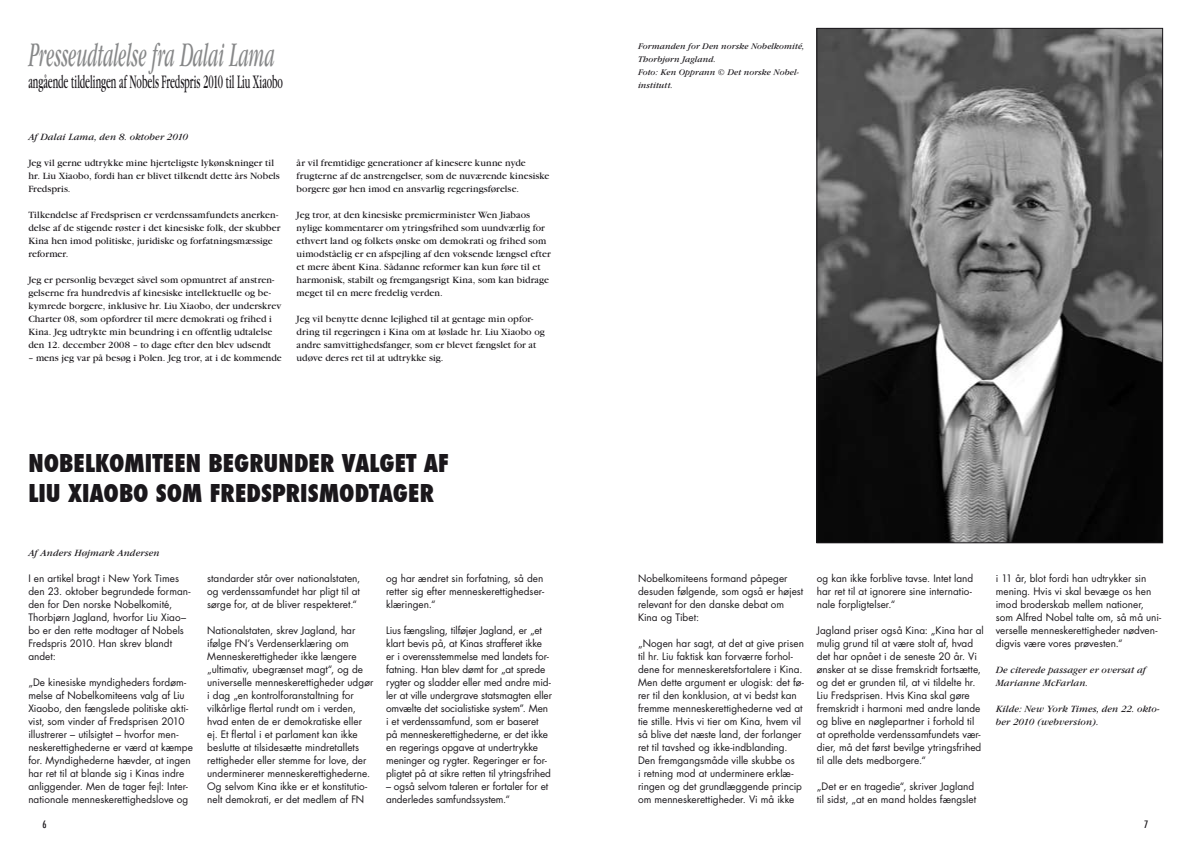
<style>
.page{position:relative;width:1191px;height:842px;background:#fff}
.page>*{position:absolute;margin:0;border:0;box-sizing:border-box;transform-origin:0 0}
.t1{font:italic 36px "Garamond";color:#878889;scale:.5 1}
.t2{font:800 condensed 24px/30px "Futura";color:#1a171b}
.t3{font:20px "Garamond";letter-spacing:-.005em;color:#1a171b;scale:.5 1}
.t4{font:10px/13px "Futura";color:#1a171b}
.t5{font:10px/13px "Garamond";letter-spacing:.005em;color:#1a171b}
.t6{font:italic 10px/13px "Garamond";letter-spacing:.01em;color:#1a171b}
.t7{font:italic 9px/13px "Garamond";letter-spacing:.01em;color:#1a171b}
</style>
<div class="page">
<img style="left:818px;top:30px;width:342px;height:511px">
<h1 class="t1" style="left:28px;top:36px;width:494px">Presseudtalelse fra Dalai Lama</h1>
<h3 class="t3" style="left:28px;top:71px;width:511px">angående tildelingen af Nobels Fredspris 2010 til Liu Xiaobo</h3>
<p class="t6" style="left:28px;top:131px;width:161px">Af Dalai Lama, den 8. oktober 2010</p>
<p class="t5" style="left:28px;top:157px;width:253px">Jeg vil gerne udtrykke mine hjerteligste lykønskninger til hr. Liu Xiaobo, fordi han er blivet tilkendt dette års Nobels<br>Fredspris.</p>
<p class="t5" style="left:28px;top:209px;width:253px">Tilkendelse af Fredsprisen er verdenssamfundets anerken&shy;delse af de stigende røster i det kinesiske folk, der skubber Kina hen imod politiske, juridiske og forfatningsmæssige reformer.</p>
<p class="t5" style="left:28px;top:274px;width:254px">Jeg er personlig bevæget såvel som opmuntret af anstren&shy;gelserne fra hundredvis af kinesiske intellektuelle og be&shy;kymrede borgere, inklusive hr. Liu Xiaobo, der underskrev Charter 08, som opfordrer til mere demokrati og frihed i Kina. Jeg udtrykte min beundring i en offentlig udtalelse den 12. december 2008 – to dage efter den blev udsendt</p>
<p class="t5" style="left:28px;top:352px;width:255px">– mens jeg var på besøg i Polen. Jeg tror, at i de kommende</p>
<p class="t5" style="left:297px;top:157px;width:254px">år vil fremtidige generationer af kinesere kunne nyde frugterne af de anstrengelser, som de nuværende kinesiske borgere gør hen imod en ansvarlig regeringsførelse.</p>
<p class="t5" style="left:297px;top:209px;width:255px">Jeg tror, at den kinesiske premierminister Wen Jiabaos nylige kommentarer om ytringsfrihed som uundværlig for ethvert land og folkets ønske om demokrati og frihed som uimodståelig er en afspejling af den voksende længsel efter et mere åbent Kina. Sådanne reformer kan kun føre til et harmonisk, stabilt og fremgangsrigt Kina, som kan bidrage meget til en mere fredelig verden.</p>
<p class="t5" style="left:297px;top:313px;width:250px">Jeg vil benytte denne lejlighed til at gentage min opfor&shy;dring til regeringen i Kina om at løslade hr. Liu Xiaobo og andre samvittighedsfanger, som er blevet fængslet for at udøve deres ret til at udtrykke sig.</p>
<h2 class="t2" style="left:28px;top:448px;width:422px">NOBELKOMITEEN BEGRUNDER VALGET AF<br>LIU XIAOBO SOM FREDSPRISMODTAGER</h2>
<p class="t6" style="left:28px;top:547px;width:133px">Af Anders Højmark Andersen</p>
<p class="t4" style="left:28px;top:572px;width:164px">I en artikel bragt i New York Times den 23. oktober begrundede forman&shy;den for Den norske Nobelkomité,<br>Thorbjørn Jagland, hvorfor Liu Xiao– bo er den rette modtager af Nobels<br>Fredspris 2010. Han skrev blandt andet:</p>
<p class="t4" style="left:28px;top:676px;width:166px">„De kinesiske myndigheders fordøm&shy;melse af Nobelkomiteens valg af Liu Xiaobo, den fængslede politiske akti&shy;vist, som vinder af Fredsprisen 2010 illustrerer – utilsigtet – hvorfor men&shy;neskerettighederne er værd at kæmpe for. Myndighederne hævder, at ingen har ret til at blande sig i Kinas indre anliggender. Men de tager fejl: Inter&shy;nationale menneskerettighedslove og</p>
<p class="t4" style="left:207px;top:572px;width:155px;text-align:justify">standarder står over nationalstaten, og verdenssamfundet har pligt til at sørge for, at de bliver respekteret.“</p>
<p class="t4" style="left:207px;top:624px;width:168px">Nationalstaten, skrev Jagland, har ifølge FN’s Verdenserklæring om Menneskerettigheder ikke længere „ultimativ, ubegrænset magt“, og de universelle menneskerettigheder udgør i dag „en kontrolforanstaltning for vilkårlige flertal rundt om i verden, hvad enten de er demokratiske eller ej. Et flertal i et parlament kan ikke beslutte at tilsidesætte mindretallets rettigheder eller stemme for love, der underminerer menneskerettighederne.<br>Og selvom Kina ikke er et konstitutio&shy;nelt demokrati, er det medlem af FN</p>
<p class="t4" style="left:386px;top:572px;width:159px;text-align:justify">og har ændret sin forfatning, så den retter sig efter menneskerettighedser&shy;klæringen.“</p>
<p class="t4" style="left:386px;top:624px;width:167px">Lius fængsling, tilføjer Jagland, er „et klart bevis på, at Kinas strafferet ikke er i overensstemmelse med landets for&shy;fatning. Han blev dømt for „at sprede rygter og sladder eller med andre mid&shy;ler at ville undergrave statsmagten eller omvælte det socialistiske system”. Men i et verdenssamfund, som er baseret på menneskerettighederne, er det ikke en regerings opgave at undertrykke meninger og rygter. Regeringer er for&shy;pligtet på at sikre retten til ytringsfrihed</p>
<p class="t4" style="left:386px;top:780px;width:164px">– også selvom taleren er fortaler for et anderledes samfundssystem.“</p>
<p class="t7" style="left:638px;top:40px;width:168px">Formanden for Den norske Nobelkomité,<br>Thorbjørn Jagland.<br>Foto: Ken Opprann © Det norske Nobel&shy;institutt.</p>
<p class="t4" style="left:638px;top:572px;width:167px">Nobelkomiteens formand påpeger desuden følgende, som også er højest relevant for den danske debat om<br>Kina og Tibet:</p>
<p class="t4" style="left:638px;top:637px;width:167px">„Nogen har sagt, at det at give prisen til hr. Liu faktisk kan forværre forhol&shy;dene for menneskeretsfortalere i Kina.<br>Men dette argument er ulogisk: det fø&shy;rer til den konklusion, at vi bedst kan fremme menneskerettighederne ved at tie stille. Hvis vi tier om Kina, hvem vil så blive det næste land, der forlanger ret til tavshed og ikke-indblanding.<br>Den fremgangsmåde ville skubbe os<br>i retning mod at underminere erklæ&shy;ringen og det grundlæggende princip om menneskerettigheder. Vi må ikke</p>
<p class="t4" style="left:817px;top:572px;width:158px">og kan ikke forblive tavse. Intet land har ret til at ignorere sine internatio&shy;nale forpligtelser.“</p>
<p class="t4" style="left:817px;top:624px;width:168px">Jagland priser også Kina: „Kina har al mulig grund til at være stolt af, hvad det har opnået i de seneste 20 år. Vi ønsker at se disse fremskridt fortsætte, og det er grunden til, at vi tildelte hr.<br>Liu Fredsprisen. Hvis Kina skal gøre fremskridt i harmoni med andre lande og blive en nøglepartner i forhold til at opretholde verdenssamfundets vær&shy;dier, må det først bevilge ytringsfrihed til alle dets medborgere.“</p>
<p class="t4" style="left:817px;top:780px;width:161px">„Det er en tragedie“, skriver Jagland til sidst, „at en mand holdes fængslet</p>
<p class="t4" style="left:995px;top:572px;width:167px">i 11 år, blot fordi han udtrykker sin mening. Hvis vi skal bevæge os hen imod broderskab mellem nationer, som Alfred Nobel talte om, så må uni&shy;verselle menneskerettigheder nødven&shy;digvis være vores prøvesten.“</p>
<p class="t6" style="left:995px;top:664px;width:152px">De citerede passager er oversat af<br>Marianne McFarlan.</p>
<p class="t6" style="left:995px;top:703px;width:165px">Kilde: New York Times, den 22. okto&shy;ber 2010 (webversion).</p>
</div>
